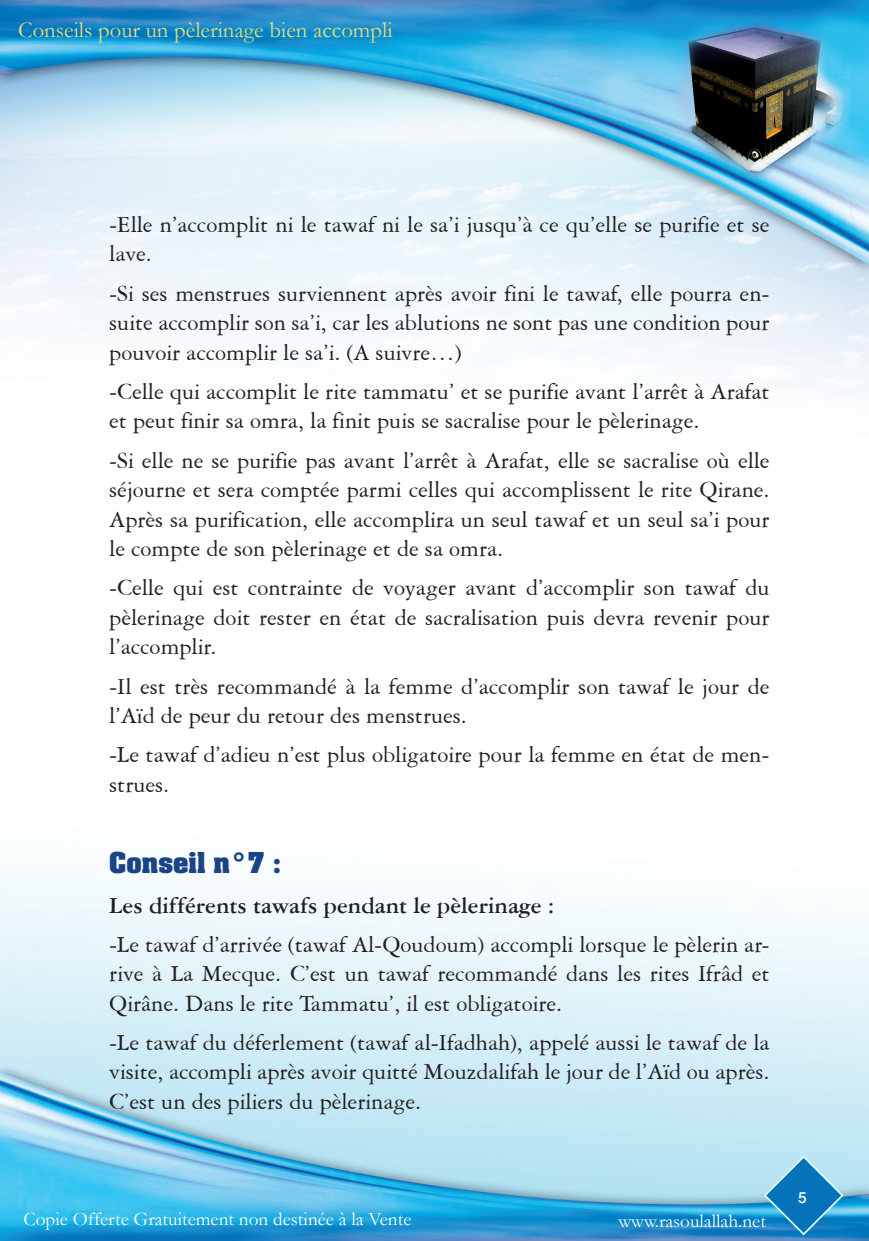
<style>
.page{position:relative;width:869px;height:1241px;background:#fff}
.page>*{position:absolute;margin:0;border:0;box-sizing:border-box;transform-origin:0 0}
.AachenEF_18_titles{font:700 31.5px "Aachen EF";color:#1d4387}
.AmeriGarmnd_BT_14_bo{font:24.5px/29.4px "American Garamond BT";color:#231f20;text-align:justify}
.AmeriGarmnd_BT_14_bo-2{font:700 24.5px "American Garamond BT";color:#231f20}
.t1{font:22.75px "Garamond";color:#e8dd76}
.t2{font:500 21px "Win Soft Pro";color:#fff}
.t3{font:19.25px "Garamond";color:#fff}
</style>
<div class="page">
<img style="left:0;top:0;width:868px;height:1240px">
<svg style="left:762px;top:1154px;width:82px;height:82px;background:#479fd1"></svg>
<p class="t1" style="left:18px;top:15px;width:376px">Conseils pour un pèlerinage bien accompli</p>
<p class="AmeriGarmnd_BT_14_bo" style="left:109px;top:209px;width:661px">-Elle n’accomplit ni le tawaf ni le sa’i jusqu’à ce qu’elle se purifie et se lave.</p>
<p class="AmeriGarmnd_BT_14_bo" style="left:109px;top:278px;width:661px">-Si ses menstrues surviennent après avoir fini le tawaf, elle pourra en&shy;suite accomplir son sa’i, car les ablutions ne sont pas une condition pour pouvoir accomplir le sa’i. (A suivre…)</p>
<p class="AmeriGarmnd_BT_14_bo" style="left:109px;top:376px;width:661px">-Celle qui accomplit le rite tammatu’ et se purifie avant l’arrêt à Arafat et peut finir sa omra, la finit puis se sacralise pour le pèlerinage.</p>
<p class="AmeriGarmnd_BT_14_bo" style="left:109px;top:445px;width:661px">-Si elle ne se purifie pas avant l’arrêt à Arafat, elle se sacralise où elle séjourne et sera comptée parmi celles qui accomplissent le rite Qirane.<br>Après sa purification, elle accomplira un seul tawaf et un seul sa’i pour le compte de son pèlerinage et de sa omra.</p>
<p class="AmeriGarmnd_BT_14_bo" style="left:109px;top:572px;width:661px">-Celle qui est contrainte de voyager avant d’accomplir son tawaf du pèlerinage doit rester en état de sacralisation puis devra revenir pour l’accomplir.</p>
<p class="AmeriGarmnd_BT_14_bo" style="left:109px;top:670px;width:661px">-Il est très recommandé à la femme d’accomplir son tawaf le jour de l’Aïd de peur du retour des menstrues.</p>
<p class="AmeriGarmnd_BT_14_bo" style="left:109px;top:739px;width:661px">-Le tawaf d’adieu n’est plus obligatoire pour la femme en état de men&shy;strues.</p>
<p class="AachenEF_18_titles" style="left:109px;top:844px;width:173px">Conseil n°7 :</p>
<p class="AmeriGarmnd_BT_14_bo-2" style="left:109px;top:889px;width:446px">Les différents tawafs pendant le pèlerinage :</p>
<p class="AmeriGarmnd_BT_14_bo" style="left:109px;top:929px;width:661px">-Le tawaf d’arrivée (tawaf Al-Qoudoum) accompli lorsque le pèlerin ar&shy;rive à La Mecque. C’est un tawaf recommandé dans les rites Ifrâd et Qirâne. Dans le rite Tammatu’, il est obligatoire.</p>
<p class="AmeriGarmnd_BT_14_bo" style="left:109px;top:1027px;width:661px">-Le tawaf du déferlement (tawaf al-Ifadhah), appelé aussi le tawaf de la visite, accompli après avoir quitté Mouzdalifah le jour de l’Aïd ou après.<br>C’est un des piliers du pèlerinage.</p>
<p class="t3" style="left:24px;top:1205px;width:389px">Copie Offerte Gratuitement non destinée à la Vente</p>
<p class="t3" style="left:618px;top:1207px;width:149px">www.rasoulallah.net</p>
<p class="t2" style="left:797px;top:1182px;width:10px">5</p>
</div>
